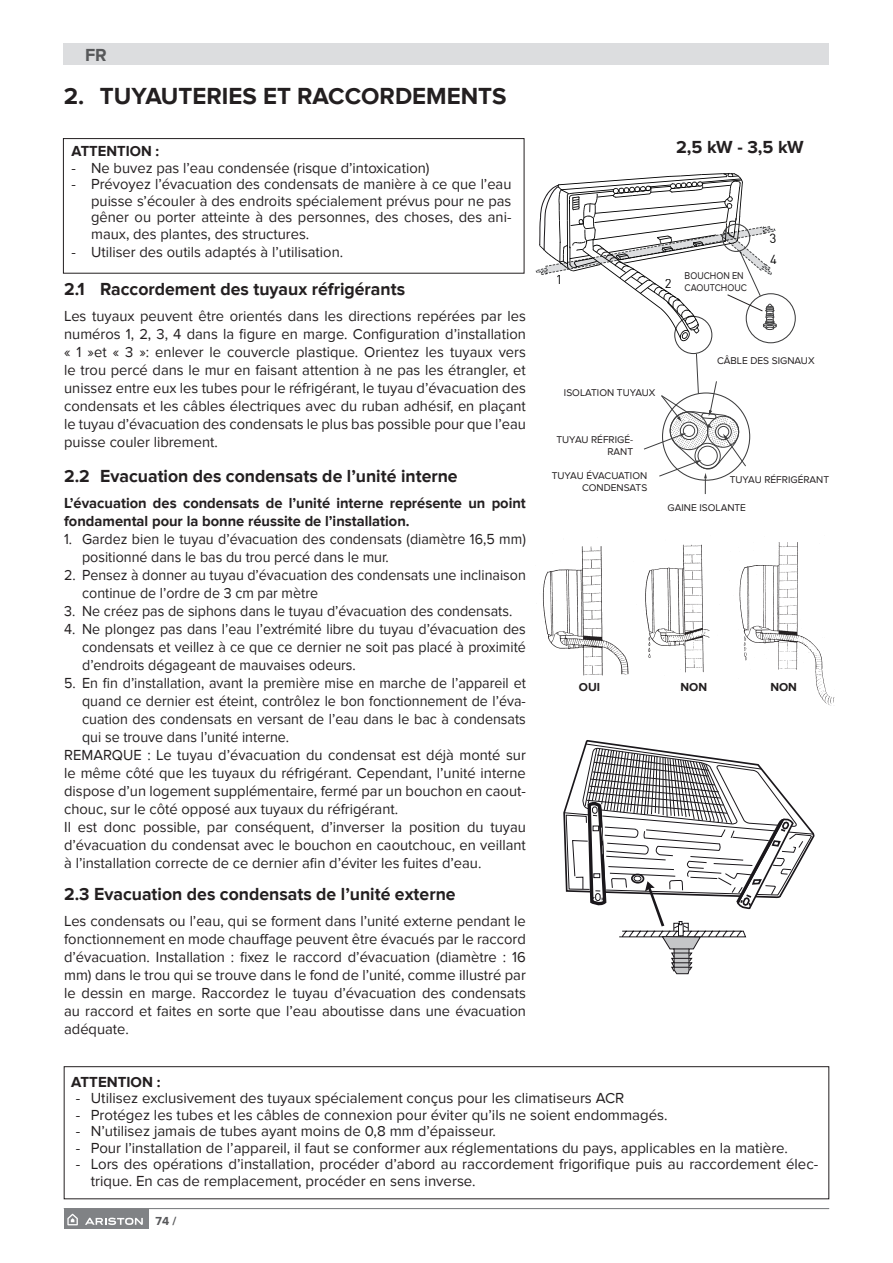
<style>
.page{position:relative;width:893px;height:1263px;background:#fff}
.page>*{position:absolute;margin:0;border:0;box-sizing:border-box;transform-origin:0 0}
.t1{font:700 24px "Proxima Nova";color:#231f20}
.t2{font:700 18px "Proxima Nova";color:#231f20}
.t3{font:700 18px "Proxima Nova";color:#57585a}
.t4{font:15px/18px "Proxima Nova";color:#231f20;text-align:justify}
.t5{font:15px/18px "Proxima Nova";color:#231f20;scale:.95 1}
.t6{font:700 15px/18px "Proxima Nova";color:#231f20}
.t7{font:12.9px "DIN";color:#000}
.t8{font:700 12px "Proxima Nova";color:#231f20}
.t9{font:700 12px "Proxima Nova";color:#57585a}
.t10{font:10.2px/12.1px "Proxima Nova";color:#231f20;text-align:right}
.t11{font:10.2px/12.1px "Proxima Nova";color:#231f20;scale:.9 1}
</style>
<div class="page">
<div style="left:64px;top:44px;width:765px;height:21px;background:#dcdddf"></div>
<hr style="left:64px;top:1208px;width:765px;height:1px;background:#808285">
<div style="left:64px;top:1208px;width:84px;height:20px;background:#808285"></div>
<svg style="left:67px;top:1214px;width:11px;height:11px"></svg>
<svg style="left:85px;top:1217px;width:58px;height:8px"></svg>
<div style="left:746px;top:293px;width:50px;height:50px;border:1px solid #3d3d3e;border-radius:50%"></div>
<svg style="left:644px;top:353px;width:102px;height:141px"></svg>
<div style="left:674px;top:316px;width:38px;height:38px;border:1px solid #3d3d3e;border-radius:50%"></div>
<img style="left:542px;top:542px;width:293px;height:164px">
<svg style="left:563px;top:740px;width:252px;height:235px"></svg>
<div style="left:63px;top:138px;width:461px;height:136px;border:1px solid #231f20"></div>
<div style="left:64px;top:1066px;width:765px;height:133px;border:1px solid #231f20"></div>
<svg style="left:536px;top:173px;width:241px;height:168px"></svg>
<p class="t3" style="left:85px;top:45px;width:23px">FR</p>
<p class="t1" style="left:64px;top:82px;width:444px">2. TUYAUTERIES ET RACCORDEMENTS</p>
<p class="t6" style="left:72px;top:143px;width:89px">ATTENTION :</p>
<p class="t4" style="left:72px;top:159px;width:359px">- Ne buvez pas l’eau condensée (risque d’intoxication)</p>
<p class="t4" style="left:91px;top:176px;width:422px;line-height:16.5px;text-indent:-20px">- Prévoyez l’évacuation des condensats de manière à ce que l’eau puisse s’écouler à des endroits spécialement prévus pour ne pas gêner ou porter atteinte à des personnes, des choses, des ani&shy;maux, des plantes, des structures.</p>
<p class="t4" style="left:72px;top:243px;width:273px">- Utiliser des outils adaptés à l’utilisation.</p>
<p class="t2" style="left:64px;top:279px;width:342px">2.1 Raccordement des tuyaux réfrigérants</p>
<p class="t4" style="left:64px;top:307px;width:463px">Les tuyaux peuvent être orientés dans les directions repérées par les numéros 1, 2, 3, 4 dans la figure en marge. Configuration d’installation « 1 »et « 3 »: enlever le couvercle plastique. Orientez les tuyaux vers le trou percé dans le mur en faisant attention à ne pas les étrangler, et unissez entre eux les tubes pour le réfrigérant, le tuyau d’évacuation des condensats et les câbles électriques avec du ruban adhésif, en plaçant le tuyau d’évacuation des condensats le plus bas possible pour que l’eau puisse couler librement.</p>
<p class="t2" style="left:64px;top:466px;width:395px">2.2 Evacuation des condensats de l’unité interne</p>
<p class="t6" style="left:64px;top:494px;width:463px">L’évacuation des condensats de l’unité interne représente un point fondamental pour la bonne réussite de l’installation.</p>
<p class="t5" style="left:82px;top:530px;width:469px;text-indent:-18px">1. Gardez bien le tuyau d’évacuation des condensats (diamètre 16,5 mm) positionné dans le bas du trou percé dans le mur.</p>
<p class="t5" style="left:82px;top:566px;width:469px;text-indent:-18px">2. Pensez à donner au tuyau d’évacuation des condensats une inclinaison continue de l’ordre de 3 cm par mètre</p>
<p class="t5" style="left:64px;top:602px;width:473px">3. Ne créez pas de siphons dans le tuyau d’évacuation des condensats.</p>
<p class="t5" style="left:82px;top:620px;width:469px;text-align:justify;text-indent:-18px">4. Ne plongez pas dans l’eau l’extrémité libre du tuyau d’évacuation des condensats et veillez à ce que ce dernier ne soit pas placé à proximité d’endroits dégageant de mauvaises odeurs.</p>
<p class="t5" style="left:82px;top:674px;width:469px;text-align:justify;text-indent:-18px">5. En fin d’installation, avant la première mise en marche de l’appareil et quand ce dernier est éteint, contrôlez le bon fonctionnement de l’éva&shy;cuation des condensats en versant de l’eau dans le bac à condensats qui se trouve dans l’unité interne.</p>
<p class="t4" style="left:64px;top:746px;width:463px">REMARQUE : Le tuyau d’évacuation du condensat est déjà monté sur le même côté que les tuyaux du réfrigérant. Cependant, l’unité interne dispose d’un logement supplémentaire, fermé par un bouchon en caout&shy;chouc, sur le côté opposé aux tuyaux du réfrigérant.</p>
<p class="t4" style="left:64px;top:818px;width:463px">Il est donc possible, par conséquent, d’inverser la position du tuyau d’évacuation du condensat avec le bouchon en caoutchouc, en veillant à l’installation correcte de ce dernier afin d’éviter les fuites d’eau.</p>
<p class="t2" style="left:64px;top:884px;width:393px">2.3 Evacuation des condensats de l’unité externe</p>
<p class="t4" style="left:64px;top:912px;width:463px">Les condensats ou l’eau, qui se forment dans l’unité externe pendant le fonctionnement en mode chauffage peuvent être évacués par le raccord d’évacuation. Installation : fixez le raccord d’évacuation (diamètre : 16 mm) dans le trou qui se trouve dans le fond de l’unité, comme illustré par le dessin en marge. Raccordez le tuyau d’évacuation des condensats au raccord et faites en sorte que l’eau aboutisse dans une évacuation adéquate.</p>
<p class="t2" style="left:676px;top:137px;width:129px">2,5 kW - 3,5 kW</p>
<p class="t7" style="left:555px;top:272px;width:8px">1</p>
<p class="t7" style="left:664px;top:276px;width:8px">2</p>
<p class="t11" style="left:685px;top:270px;width:71px">BOUCHON EN<br>CAOUTCHOUC</p>
<p class="t7" style="left:770px;top:251px;width:8px">4</p>
<p class="t10" style="left:564px;top:386px;width:93px">ISOLATION TUYAUX</p>
<p class="t10" style="left:717px;top:355px;width:99px">CÂBLE DES SIGNAUX</p>
<p class="t10" style="left:556px;top:434px;width:78px">TUYAU RÉFRIGÉ-<br>RANT</p>
<p class="t10" style="left:552px;top:469px;width:97px">TUYAU ÉVACUATION<br>CONDENSATS</p>
<p class="t10" style="left:730px;top:473px;width:101px">TUYAU RÉFRIGÉRANT</p>
<p class="t10" style="left:668px;top:501px;width:80px">GAINE ISOLANTE</p>
<p class="t8" style="left:579px;top:680px;width:23px">OUI</p>
<p class="t8" style="left:680px;top:680px;width:28px">NON</p>
<p class="t8" style="left:770px;top:680px;width:28px">NON</p>
<p class="t6" style="left:71px;top:1073px;width:91px">ATTENTION :</p>
<p class="t4" style="left:76px;top:1089px;width:550px">- Utilisez exclusivement des tuyaux spécialement conçus pour les climatiseurs ACR</p>
<p class="t4" style="left:76px;top:1106px;width:593px">- Protégez les tubes et les câbles de connexion pour éviter qu’ils ne soient endommagés.</p>
<p class="t4" style="left:76px;top:1122px;width:422px">- N’utilisez jamais de tubes ayant moins de 0,8 mm d’épaisseur.</p>
<p class="t4" style="left:76px;top:1139px;width:714px">- Pour l’installation de l’appareil, il faut se conformer aux réglementations du pays, applicables en la matière.</p>
<p class="t4" style="left:91px;top:1156px;width:729px;line-height:16.5px;text-indent:-15px">- Lors des opérations d’installation, procéder d’abord au raccordement frigorifique puis au raccordement élec&shy;trique. En cas de remplacement, procéder en sens inverse.</p>
<p class="t9" style="left:156px;top:1214px;width:22px">74 /</p>
</div>
